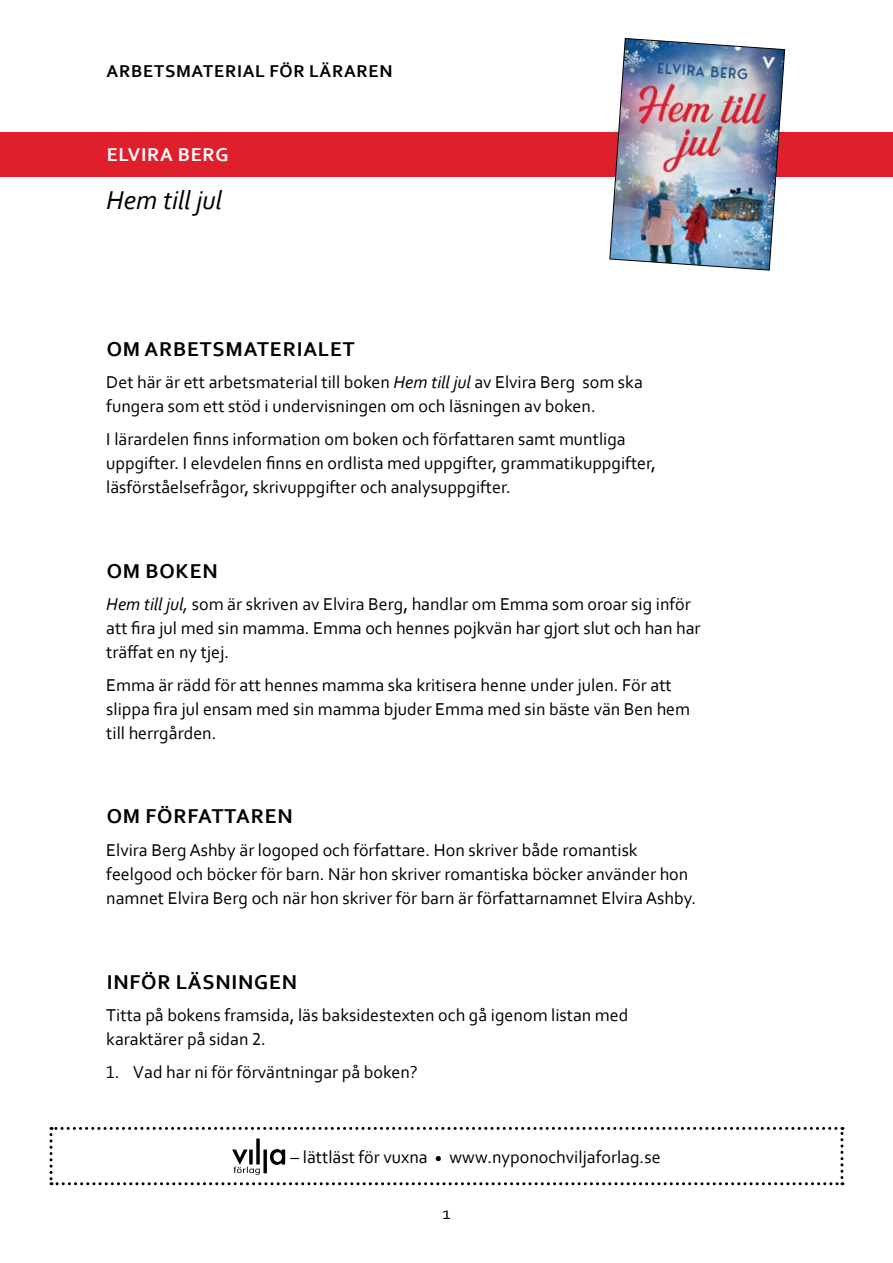
<style>
.page{position:relative;width:893px;height:1263px;background:#fff}
.page>*{position:absolute;margin:0;border:0;box-sizing:border-box;transform-origin:0 0}
.t1{font:italic 27px "Corbel";color:#000}
.t2{font:700 21px "Corbel";letter-spacing:.04em;color:#000}
.t3{font:700 19.5px "Corbel";letter-spacing:.04em;color:#fff}
.t4{font:18px/24px "Corbel";color:#000}
.t5{font:700 18px "Corbel";letter-spacing:.04em;color:#000}
.s1{font-style:italic}
</style>
<div class="page">
<div style="left:0;top:132px;width:893px;height:44px;background:#e01f2d"></div>
<img style="left:609px;top:38px;width:176px;height:232px">
<svg style="left:50px;top:1127px;width:793px;height:58px"></svg>
<p class="t5" style="left:107px;top:60px;width:287px">ARBETSMATERIAL FÖR LÄRAREN</p>
<p class="t3" style="left:107px;top:143px;width:123px">ELVIRA BERG</p>
<h1 class="t1" style="left:106px;top:184px;width:117px">Hem till jul</h1>
<p class="t2" style="left:107px;top:336px;width:250px">OM ARBETSMATERIALET</p>
<p class="t4" style="left:106px;top:370px;width:538px">Det här är ett arbetsmaterial till boken <span class="s1">Hem till jul</span> av Elvira Berg som ska fungera som ett stöd i undervisningen om och läsningen av boken.</p>
<p class="t4" style="left:106px;top:426px;width:551px">I lärardelen finns information om boken och författaren samt muntliga uppgifter. I elevdelen finns en ordlista med uppgifter, grammatikuppgifter, läsförståelsefrågor, skrivuppgifter och analysuppgifter.</p>
<p class="t2" style="left:107px;top:558px;width:112px">OM BOKEN</p>
<p class="t4" style="left:106px;top:592px;width:596px"><span class="s1">Hem till jul,</span> som är skriven av Elvira Berg, handlar om Emma som oroar sig inför att fira jul med sin mamma. Emma och hennes pojkvän har gjort slut och han har träffat en ny tjej.</p>
<p class="t4" style="left:106px;top:672px;width:585px">Emma är rädd för att hennes mamma ska kritisera henne under julen. För att slippa fira jul ensam med sin mamma bjuder Emma med sin bäste vän Ben hem till herrgården.</p>
<p class="t2" style="left:107px;top:803px;width:188px">OM FÖRFATTAREN</p>
<p class="t4" style="left:106px;top:837px;width:591px">Elvira Berg Ashby är logoped och författare. Hon skriver både romantisk feelgood och böcker för barn. När hon skriver romantiska böcker använder hon namnet Elvira Berg och när hon skriver för barn är författarnamnet Elvira Ashby.</p>
<p class="t2" style="left:107px;top:968px;width:192px">INFÖR LÄSNINGEN</p>
<p class="t4" style="left:106px;top:1003px;width:524px">Titta på bokens framsida, läs baksidestexten och gå igenom listan med karaktärer på sidan 2.</p>
<p class="t4" style="left:106px;top:1059px;width:313px">1. Vad har ni för förväntningar på boken?</p>
<p class="t4" style="left:291px;top:1144px;width:372px">– lättläst för vuxna <sub>•</sub> www.nyponochviljaforlag.se</p>
<p class="t4" style="left:442px;top:1200px;width:10px">1</p>
</div>
